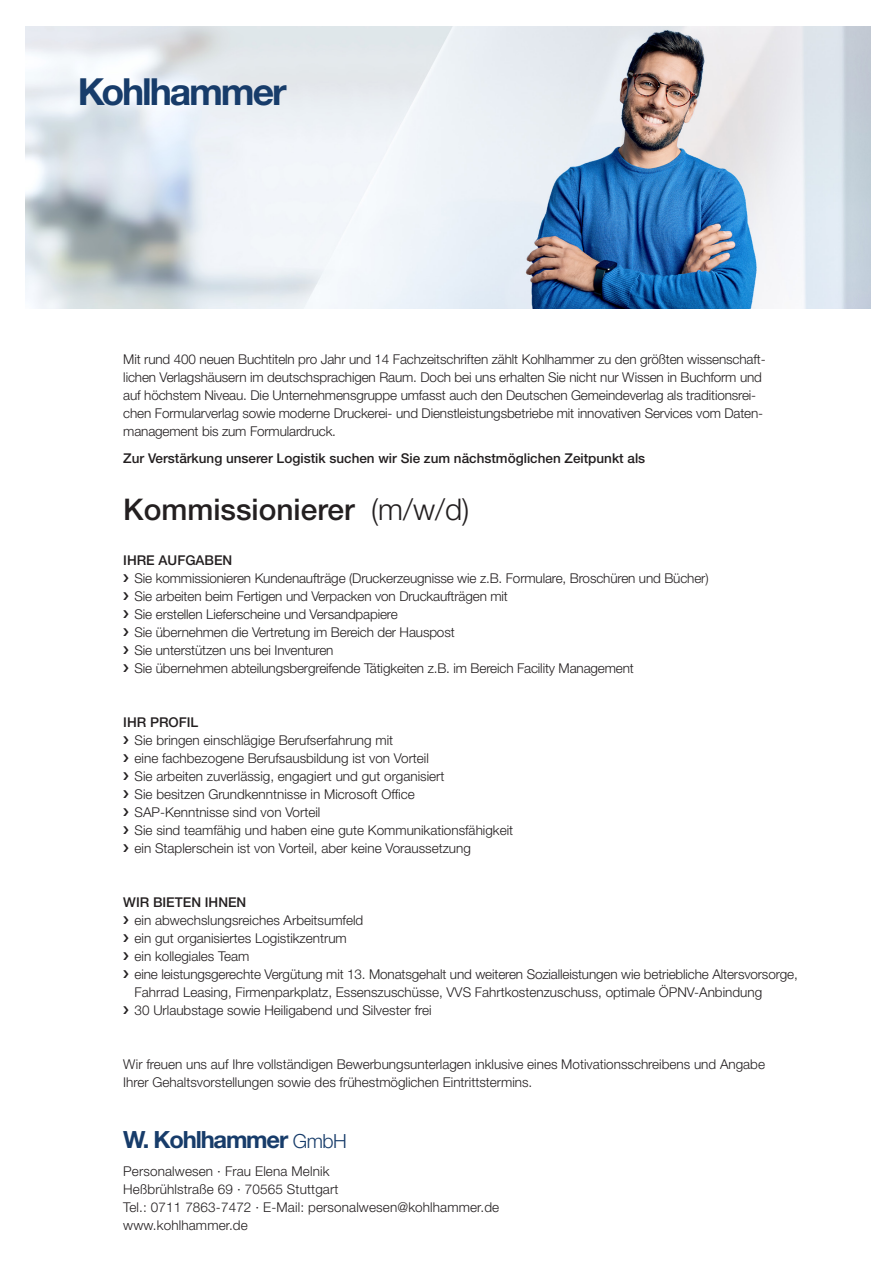
<style>
.page{position:relative;width:893px;height:1263px;background:#fff}
.page>*{position:absolute;margin:0;border:0;box-sizing:border-box;transform-origin:0 0}
.t1{font:700 37.35px "Helvetica Neue LT Pro";letter-spacing:-.055em;color:#173c6a}
.t2{font:500 29.85px "Helvetica Neue LT Pro";color:#231f20}
.t3{font:700 23.7px "Helvetica Neue LT Pro";letter-spacing:-.05em;color:#173c6a}
.t4{font:300 13.5px/18px "Helvetica Neue LT Pro";letter-spacing:-.01em;color:#231f20}
.t5{font:300 13.5px/18px "Helvetica Neue LT Pro";letter-spacing:.01em;color:#231f20}
.t6{font:500 13.5px "Helvetica Neue LT Pro";color:#231f20}
.s1{font-weight:300}
.s2{font-weight:300;font-size:19.5px}
</style>
<div class="page">
<img style="left:26px;top:26px;width:844px;height:282px">
<h1 class="t1" style="left:78px;top:68px;width:210px">Kohlhammer</h1>
<p class="t4" style="left:123px;top:350px;width:644px">Mit rund 400 neuen Buchtiteln pro Jahr und 14 Fachzeitschriften zählt Kohlhammer zu den größten wissenschaft&shy;lichen Verlagshäusern im deutschsprachigen Raum. Doch bei uns erhalten Sie nicht nur Wissen in Buchform und auf höchstem Niveau. Die Unternehmensgruppe umfasst auch den Deutschen Gemeindeverlag als traditionsrei&shy;chen Formularverlag sowie moderne Druckerei- und Dienstleistungsbetriebe mit innovativen Services vom Daten&shy;management bis zum Formulardruck.</p>
<p class="t6" style="left:123px;top:450px;width:523px">Zur Verstärkung unserer Logistik suchen wir Sie zum nächstmöglichen Zeitpunkt als</p>
<h2 class="t2" style="left:123px;top:491px;width:348px">Kommissionierer <span class="s1">(m/w/d)</span></h2>
<p class="t6" style="left:123px;top:552px;width:111px">IHRE AUFGABEN</p>
<p class="t4" style="left:135px;top:569px;width:575px">Sie kommissionieren Kundenaufträge (Druckerzeugnisse wie z.B. Formulare, Broschüren und Bücher)<br>Sie arbeiten beim Fertigen und Verpacken von Druckaufträgen mit<br>Sie erstellen Lieferscheine und Versandpapiere<br>Sie übernehmen die Vertretung im Bereich der Hauspost<br>Sie unterstützen uns bei Inventuren<br>Sie übernehmen abteilungsbergreifende Tätigkeiten z.B. im Bereich Facility Management</p>
<p class="t6" style="left:123px;top:714px;width:77px">IHR PROFIL</p>
<p class="t4" style="left:135px;top:731px;width:380px">Sie bringen einschlägige Berufserfahrung mit<br>eine fachbezogene Berufsausbildung ist von Vorteil<br>Sie arbeiten zuverlässig, engagiert und gut organisiert<br>Sie besitzen Grundkenntnisse in Microsoft Office<br>SAP-Kenntnisse sind von Vorteil<br>Sie sind teamfähig und haben eine gute Kommunikationsfähigkeit ein Staplerschein ist von Vorteil, aber keine Voraussetzung</p>
<p class="t6" style="left:123px;top:894px;width:125px">WIR BIETEN IHNEN</p>
<p class="t4" style="left:135px;top:911px;width:665px">ein abwechslungsreiches Arbeitsumfeld<br>ein gut organisiertes Logistikzentrum<br>ein kollegiales Team<br>eine leistungsgerechte Vergütung mit 13. Monatsgehalt und weiteren Sozialleistungen wie betriebliche Altersvorsorge, Fahrrad Leasing, Firmenparkplatz, Essenszuschüsse, VVS Fahrtkostenzuschuss, optimale ÖPNV-Anbindung<br>30 Urlaubstage sowie Heiligabend und Silvester frei</p>
<p class="t4" style="left:123px;top:1055px;width:643px">Wir freuen uns auf Ihre vollständigen Bewerbungsunterlagen inklusive eines Motivationsschreibens und Angabe<br>Ihrer Gehaltsvorstellungen sowie des frühestmöglichen Eintrittstermins.</p>
<h3 class="t3" style="left:123px;top:1125px;width:225px">W. Kohlhammer <span class="s2">GmbH</span></h3>
<p class="t5" style="left:123px;top:1162px;width:377px">Personalwesen · Frau Elena Melnik<br>Heßbrühlstraße 69 · 70565 Stuttgart<br>Tel.: 0711 7863-7472 · E-Mail: personalwesen@kohlhammer.de www.kohlhammer.de</p>
</div>
